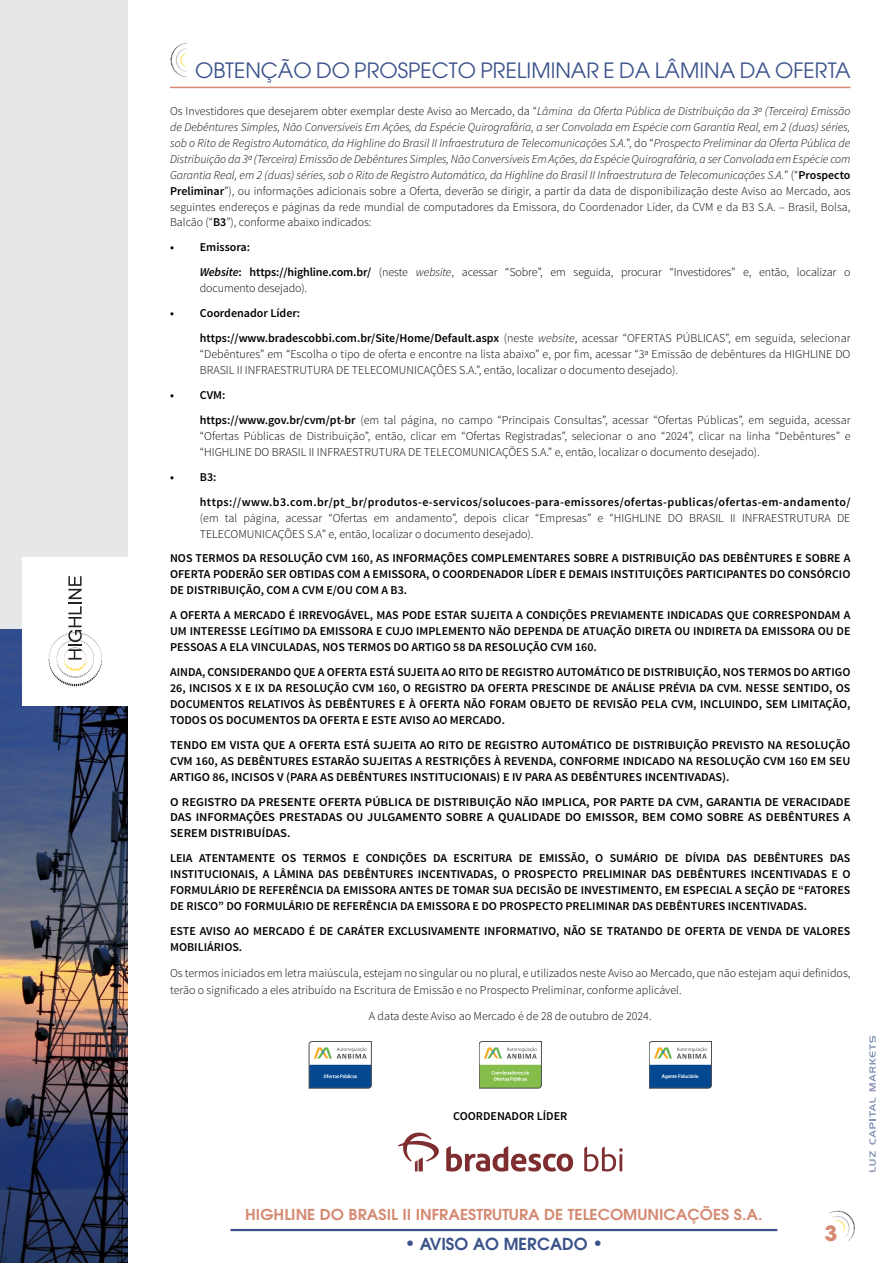
<style>
.page{position:relative;width:893px;height:1263px;background:#fff}
.page>*{position:absolute;margin:0;border:0;box-sizing:border-box;transform-origin:0 0}
.t1{font:21px "ITC Avant Garde Pro";color:#3c528b}
.t2{font:700 21px "ITC Avant Garde Pro";color:#d58a73}
.t3{font:600 16.5px "ITC Avant Garde Pro";color:#3c528b}
.t4{font:600 15px "ITC Avant Garde Pro";color:#d58a73;scale:1.05 1}
.t5{font:600 12px/15.9px "Source Sans Pro";color:#000;text-align:justify}
.t6{font:300 12px/15.9px "Source Sans Pro";color:#000}
.t7{font:italic 300 12px/15.9px "Source Sans Pro";color:#000;text-align:justify}
.t8{font:600 12px/15.9px "Source Sans Pro";color:#000;text-align:justify;scale:1.05 1}
.t9{font:600 12px/24.9px "Source Sans Pro";letter-spacing:.035em;color:#000}
.t10{font:500 5.1px "Dobra";letter-spacing:-.015em;color:#fff}
.s1{font-style:normal}
.s2{font-weight:600;font-style:normal}
.s3{font-weight:600}
.s4{font-weight:600;font-style:italic}
.s5{font-style:italic}
.s6{font-weight:300}
.s7{font-weight:300;font-style:italic}
.s8{font-size:18px}
</style>
<div class="page">
<hr style="left:230px;top:1229px;width:547px;height:2px;background:#3c528b">
<div style="left:0;top:0;width:128px;height:1262px;background:#e6e7e8"></div>
<img style="left:0;top:630px;width:128px;height:632px">
<div style="left:22px;top:557px;width:105px;height:149px;background:#fff"></div>
<svg style="left:49px;top:576px;width:53px;height:110px"></svg>
<svg style="left:829px;top:1211px;width:26px;height:30px"></svg>
<hr style="left:170px;top:87px;width:680px;height:1px;background:#d58a73">
<svg style="left:170px;top:43px;width:17px;height:35px"></svg>
<svg style="left:309px;top:1041px;width:62px;height:47px"></svg>
<svg style="left:479px;top:1041px;width:62px;height:47px"></svg>
<svg style="left:649px;top:1041px;width:63px;height:47px"></svg>
<svg style="left:446px;top:1146px;width:127px;height:25px"></svg>
<svg style="left:398px;top:1132px;width:41px;height:39px"></svg>
<svg style="left:584px;top:1146px;width:38px;height:25px"></svg>
<svg style="left:869px;top:1151px;width:7px;height:21px"></svg>
<svg style="left:869px;top:1097px;width:7px;height:47px"></svg>
<svg style="left:869px;top:1036px;width:7px;height:55px"></svg>
<h1 class="t1" style="left:195px;top:57px;width:657px">OBTENÇÃO DO PROSPECTO PRELIMINAR E DA LÂMINA DA OFERTA</h1>
<p class="t7" style="left:170px;top:103px;width:682px"><span class="s1">Os Investidores que desejarem obter exemplar deste Aviso ao Mercado, da “</span>Lâmina da Oferta Pública de Distribuição da 3ª (Terceira) Emissão de Debêntures Simples, Não Conversíveis Em Ações, da Espécie Quirografária, a ser Convolada em Espécie com Garantia Real, em 2 (duas) séries, sob o Rito de Registro Automático, da Highline do Brasil II Infraestrutura de Telecomunicações S.A.<span class="s1">”, do “</span>Prospecto Preliminar da Oferta Pública de Distribuição da 3ª (Terceira) Emissão de Debêntures Simples, Não Conversíveis Em Ações, da Espécie Quirografária, a ser Convolada em Espécie com Garantia Real, em 2 (duas) séries, sob o Rito de Registro Automático, da Highline do Brasil II Infraestrutura de Telecomunicações S.A.<span class="s1">” (“</span><span class="s2">Prospecto Preliminar</span><span class="s1">”), ou informações adicionais sobre a Oferta, deverão se dirigir, a partir da data de disponibilização deste Aviso ao Mercado, aos seguintes endereços e páginas da rede mundial de computadores da Emissora, do Coordenador Líder, da CVM e da B3 S.A. – Brasil, Bolsa, Balcão (“</span><span class="s2">B3</span><span class="s1">”), conforme abaixo indicados:</span></p>
<p class="t6" style="left:200px;top:235px;width:652px;line-height:24.9px;text-indent:-30px"><span class="s3">• Emissora:<br></span><span class="s4">Website</span><span class="s3">: https://highline.com.br/</span> (neste <span class="s5">website</span>, acessar “Sobre”, em seguida, procurar “Investidores” e, então, localizar o</p>
<p class="t6" style="left:200px;top:280px;width:109px">documento desejado).</p>
<p class="t5" style="left:200px;top:301px;width:652px;line-height:24.9px;text-indent:-30px">• Coordenador Líder:<br>https://www.bradescobbi.com.br/Site/Home/Default.aspx <span class="s6">(neste</span> <span class="s7">website</span><span class="s6">, acessar “OFERTAS PÚBLICAS”, em seguida, selecionar</span></p>
<p class="t6" style="left:200px;top:346px;width:652px">“Debêntures” em “Escolha o tipo de oferta e encontre na lista abaixo” e, por fim, acessar “3ª Emissão de debêntures da HIGHLINE DO<br>BRASIL II INFRAESTRUTURA DE TELECOMUNICAÇÕES S.A.”, então, localizar o documento desejado).</p>
<p class="t6" style="left:200px;top:383px;width:652px;line-height:24.9px;text-indent:-30px"><span class="s3">• CVM:<br>https://www.gov.br/cvm/pt-br</span> (em tal página, no campo “Principais Consultas”, acessar “Ofertas Públicas”, em seguida, acessar</p>
<p class="t6" style="left:200px;top:428px;width:652px">“Ofertas Públicas de Distribuição”, então, clicar em “Ofertas Registradas”, selecionar o ano “2024”, clicar na linha “Debêntures” e “HIGHLINE DO BRASIL II INFRAESTRUTURA DE TELECOMUNICAÇÕES S.A.” e, então, localizar o documento desejado).</p>
<p class="t9" style="left:200px;top:465px;width:652px;text-indent:-30px">• B3: https://www.b3.com.br/pt_br/produtos-e-servicos/solucoes-para-emissores/ofertas-publicas/ofertas-em-andamento/</p>
<p class="t6" style="left:200px;top:510px;width:652px">(em tal página, acessar “Ofertas em andamento”, depois clicar “Empresas” e “HIGHLINE DO BRASIL II INFRAESTRUTURA DE<br>TELECOMUNICAÇÕES S.A” e, então, localizar o documento desejado).</p>
<p class="t5" style="left:170px;top:551px;width:682px">NOS TERMOS DA RESOLUÇÃO CVM 160, AS INFORMAÇÕES COMPLEMENTARES SOBRE A DISTRIBUIÇÃO DAS DEBÊNTURES E SOBRE A OFERTA PODERÃO SER OBTIDAS COM A EMISSORA, O COORDENADOR LÍDER E DEMAIS INSTITUIÇÕES PARTICIPANTES DO CONSÓRCIO DE DISTRIBUIÇÃO, COM A CVM E/OU COM A B3.</p>
<p class="t5" style="left:170px;top:608px;width:682px">A OFERTA A MERCADO É IRREVOGÁVEL, MAS PODE ESTAR SUJEITA A CONDIÇÕES PREVIAMENTE INDICADAS QUE CORRESPONDAM A UM INTERESSE LEGÍTIMO DA EMISSORA E CUJO IMPLEMENTO NÃO DEPENDA DE ATUAÇÃO DIRETA OU INDIRETA DA EMISSORA OU DE PESSOAS A ELA VINCULADAS, NOS TERMOS DO ARTIGO 58 DA RESOLUÇÃO CVM 160.</p>
<p class="t5" style="left:170px;top:664px;width:682px">AINDA, CONSIDERANDO QUE A OFERTA ESTÁ SUJEITA AO RITO DE REGISTRO AUTOMÁTICO DE DISTRIBUIÇÃO, NOS TERMOS DO ARTIGO 26, INCISOS X E IX DA RESOLUÇÃO CVM 160, O REGISTRO DA OFERTA PRESCINDE DE ANÁLISE PRÉVIA DA CVM. NESSE SENTIDO, OS DOCUMENTOS RELATIVOS ÀS DEBÊNTURES E À OFERTA NÃO FORAM OBJETO DE REVISÃO PELA CVM, INCLUINDO, SEM LIMITAÇÃO, TODOS OS DOCUMENTOS DA OFERTA E ESTE AVISO AO MERCADO.</p>
<p class="t5" style="left:170px;top:737px;width:682px">TENDO EM VISTA QUE A OFERTA ESTÁ SUJEITA AO RITO DE REGISTRO AUTOMÁTICO DE DISTRIBUIÇÃO PREVISTO NA RESOLUÇÃO CVM 160, AS DEBÊNTURES ESTARÃO SUJEITAS A RESTRIÇÕES À REVENDA, CONFORME INDICADO NA RESOLUÇÃO CVM 160 EM SEU ARTIGO 86, INCISOS V (PARA AS DEBÊNTURES INSTITUCIONAIS) E IV PARA AS DEBÊNTURES INCENTIVADAS).</p>
<p class="t8" style="left:170px;top:794px;width:649px">O REGISTRO DA PRESENTE OFERTA PÚBLICA DE DISTRIBUIÇÃO NÃO IMPLICA, POR PARTE DA CVM, GARANTIA DE VERACIDADE DAS INFORMAÇÕES PRESTADAS OU JULGAMENTO SOBRE A QUALIDADE DO EMISSOR, BEM COMO SOBRE AS DEBÊNTURES A SEREM DISTRIBUÍDAS.</p>
<p class="t5" style="left:170px;top:851px;width:682px">LEIA ATENTAMENTE OS TERMOS E CONDIÇÕES DA ESCRITURA DE EMISSÃO, O SUMÁRIO DE DÍVIDA DAS DEBÊNTURES DAS INSTITUCIONAIS, A LÂMINA DAS DEBÊNTURES INCENTIVADAS, O PROSPECTO PRELIMINAR DAS DEBÊNTURES INCENTIVADAS E O FORMULÁRIO DE REFERÊNCIA DA EMISSORA ANTES DE TOMAR SUA DECISÃO DE INVESTIMENTO, EM ESPECIAL A SEÇÃO DE “FATORES DE RISCO” DO FORMULÁRIO DE REFERÊNCIA DA EMISSORA E DO PROSPECTO PRELIMINAR DAS DEBÊNTURES INCENTIVADAS.</p>
<p class="t5" style="left:170px;top:923px;width:682px">ESTE AVISO AO MERCADO É DE CARÁTER EXCLUSIVAMENTE INFORMATIVO, NÃO SE TRATANDO DE OFERTA DE VENDA DE VALORES<br>MOBILIÁRIOS.</p>
<p class="t6" style="left:170px;top:965px;width:682px;line-height:17.1px">Os termos iniciados em letra maiúscula, estejam no singular ou no plural, e utilizados neste Aviso ao Mercado, que não estejam aqui definidos, terão o significado a eles atribuído na Escritura de Emissão e no Prospecto Preliminar, conforme aplicável.</p>
<p class="t6" style="left:369px;top:1008px;width:284px">A data deste Aviso ao Mercado é de 28 de outubro de 2024.</p>
<p class="t5" style="left:453px;top:1108px;width:116px">COORDENADOR LÍDER</p>
<p class="t10" style="left:662px;top:1073px;width:38px">Agente Fiduciário</p>
<p class="t4" style="left:245px;top:1204px;width:494px">HIGHLINE DO BRASIL II INFRAESTRUTURA DE TELECOMUNICAÇÕES S.A.</p>
<h2 class="t3" style="left:405px;top:1233px;width:200px"><span class="s8">•</span> AVISO AO MERCADO <span class="s8">•</span></h2>
<h1 class="t2" style="left:824px;top:1219px;width:14px">3</h1>
</div>
